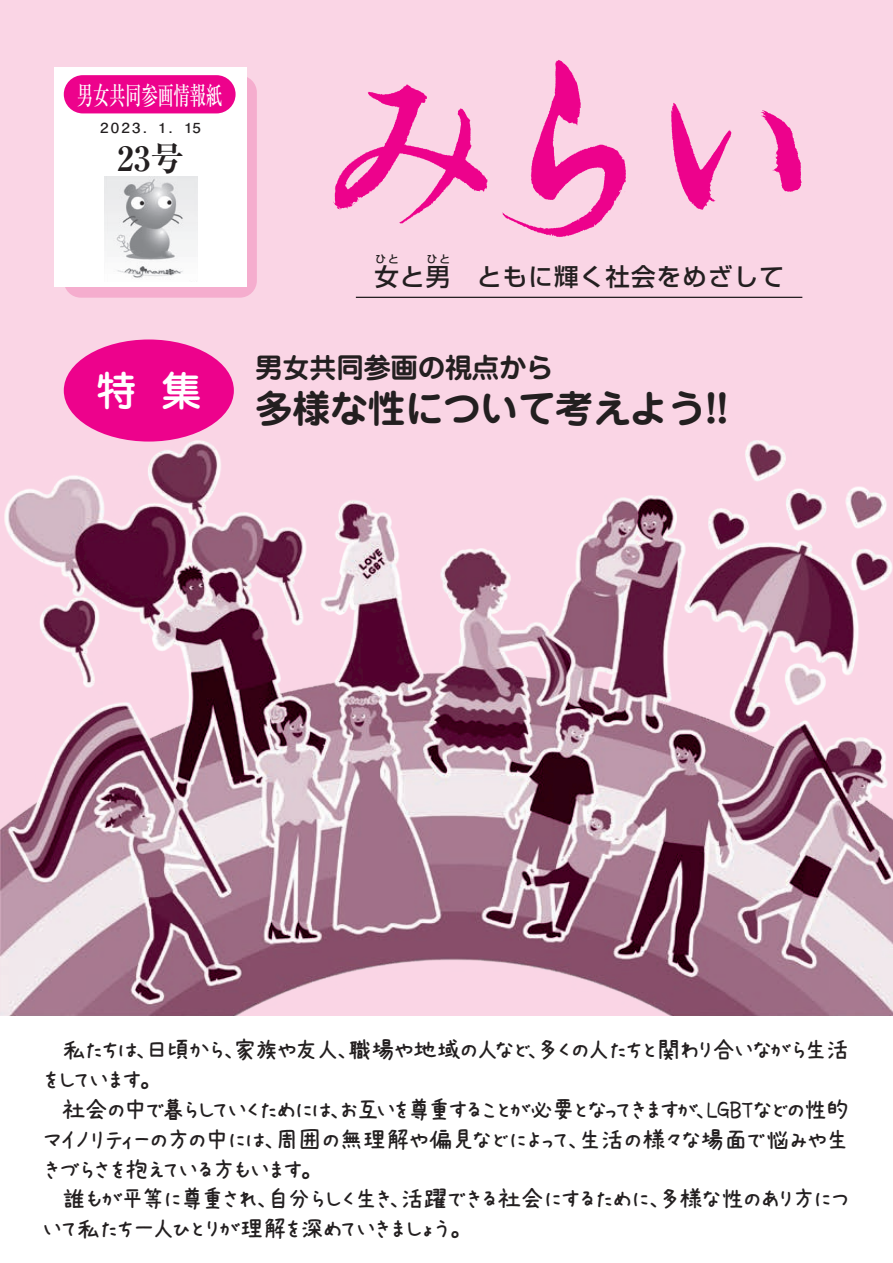
<style>
.page{position:relative;width:893px;height:1263px;background:#fad5e5}
.page>*{position:absolute;margin:0;border:0;box-sizing:border-box;transform-origin:0 0}
.t1{font:500 40.95px "Jun 34 Pro";color:#fff}
.t2{font:700 38.25px "Jun 501 Pro";letter-spacing:-.02em;color:#231f20}
.t3{font:700 33.45px "Ryumin Pro";color:#231f20}
.t4{font:700 27.6px "Jun 501 Pro";letter-spacing:-.02em;color:#231f20}
.t5{font:25.5px/29.7px "AP Japanesefont F";letter-spacing:-.125em;color:#231f20}
.t6{font:500 25.5px "Ryumin Pro";letter-spacing:-.03em;color:#fff;scale:.65 1}
.t7{font:500 24.45px "Shin Go Pro";letter-spacing:.05em;color:#231f20}
.t8{font:700 13.8px "Futo Go B101 Pro";letter-spacing:.15em;color:#231f20;scale:1.1 1}
.t9{font:500 10.65px "Shin Go Pro";color:#231f20}
</style>
<div class="page">
<img style="left:333px;top:59px;width:469px;height:178px">
<hr style="left:356px;top:297px;width:446px;height:1px;background:#231f20">
<div style="left:64px;top:75px;width:193px;height:223px;background:#f5adce;border-radius:17px"></div>
<div style="left:55px;top:67px;width:192px;height:220px;background:#fff"></div>
<img style="left:104px;top:176px;width:93px;height:102px">
<div style="left:64px;top:75px;width:172px;height:38px;background:#ed028c;border-radius:19px"></div>
<div style="left:64px;top:339px;width:170px;height:103px;background:#ed028c;border-radius:50%"></div>
<img style="left:0;top:440px;width:893px;height:576px">
<div style="left:0;top:1016px;width:893px;height:247px;background:#fff"></div>
<p class="t6" style="left:77px;top:75px;width:225px">男女共同参画情報紙</p>
<p class="t8" style="left:100px;top:117px;width:93px">2023．1．15</p>
<h3 class="t3" style="left:117px;top:132px;width:68px">23号</h3>
<h1 class="t1" style="left:96px;top:358px;width:108px">特集</h1>
<p class="t9" style="left:375px;top:250px;width:25px">ひと</p>
<p class="t9" style="left:427px;top:250px;width:25px">ひと</p>
<p class="t7" style="left:374px;top:257px;width:411px">女と男　ともに輝く社会をめざして</p>
<p class="t4" style="left:255px;top:345px;width:300px">男女共同参画の視点から</p>
<h2 class="t2" style="left:255px;top:378px;width:475px">多様な性について考えよう!!</h2>
<p class="t5" style="left:43px;top:1035px;width:809px">　私たちは、日頃から、家族や友人、職場や地域の人など、多くの人たちと関わり合いながら生活をしています。<br>　社会の中で暮らしていくためには、お互いを尊重することが必要となってきますが、LGBTなどの性的マイノリティーの方の中には、周囲の無理解や偏見などによって、生活の様々な場面で悩みや生きづらさを抱えている方もいます。<br>　誰もが平等に尊重され、自分らしく生き、活躍できる社会にするために、多様な性のあり方について私たち一人ひとりが理解を深めていきましょう。</p>
</div>
